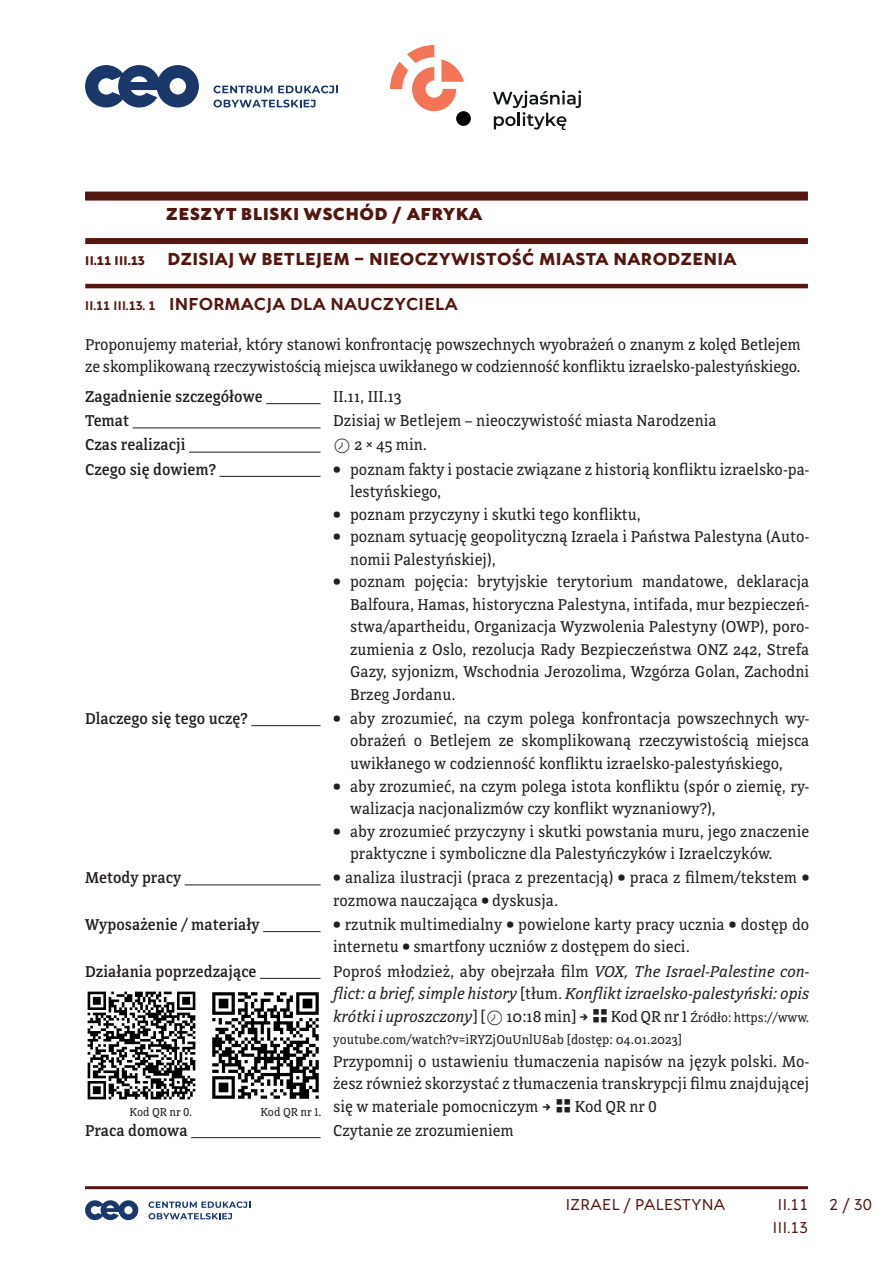
<style>
.page{position:relative;width:893px;height:1263px;background:#fff}
.page>*{position:absolute;margin:0;border:0;box-sizing:border-box;transform-origin:0 0}
.txt_w_tabeli_11-15{font:16.5px/22.5px "Directa Serif";color:#231f20}
.txt_w_tabeli_11-15-2{font:italic 16.5px/22.5px "Directa Serif";color:#231f20;text-align:justify}
.txt_info_dla_nauczyc{font:500 16.5px "Directa Serif";color:#231f20}
.H0_A_1_Extra_Bold_4p{font:800 16.5px "TT Wellingtons";letter-spacing:.02em;color:#541710}
.H1_A_1_1_Bold_3_pt{font:700 16.5px "TT Wellingtons";letter-spacing:.02em;color:#541710}
.H0_A_-_segment_Black{font:900 16.5px "TT Wellingtons";letter-spacing:.02em;color:#541710}
.t1{font:500 15px/22.5px "TT Wellingtons";letter-spacing:.02em;color:#541710;text-align:center}
.txt_w_tabeli_11-15-3{font:13.5px/22.5px "Directa Serif";color:#231f20}
.podpis_pod_QR_Kod_8{font:12px "Directa Serif";color:#231f20}
.H0_A_1_Extra_Bold_4p-2{font:800 12px "TT Wellingtons";letter-spacing:.02em;color:#541710}
.s1{font-size:12px}
.s2{font-weight:800}
.s3{font-style:normal}
.s4{font-family:"Ingrid Mono";font-weight:700;font-style:normal}
.s5{font-size:16.5px}
.s6{font-family:"Ingrid Mono";font-weight:700}
</style>
<div class="page">
<hr style="left:85px;top:1186px;width:723px;height:3px;background:#541710">
<svg style="left:149px;top:1201px;width:101px;height:18px"></svg>
<svg style="left:85px;top:1200px;width:53px;height:20px"></svg>
<div style="left:85px;top:192px;width:723px;height:9px;background:#541710"></div>
<div style="left:85px;top:238px;width:723px;height:6px;background:#541710"></div>
<hr style="left:85px;top:284px;width:723px;height:4px;background:#541710">
<hr style="left:266px;top:403px;width:55px;height:1px;background:#231f20">
<hr style="left:133px;top:427px;width:188px;height:1px;background:#231f20">
<hr style="left:189px;top:452px;width:132px;height:1px;background:#231f20">
<hr style="left:219px;top:476px;width:102px;height:1px;background:#231f20">
<hr style="left:251px;top:725px;width:70px;height:1px;background:#231f20">
<hr style="left:185px;top:884px;width:136px;height:1px;background:#231f20">
<hr style="left:263px;top:931px;width:58px;height:1px;background:#231f20">
<hr style="left:260px;top:978px;width:61px;height:1px;background:#231f20">
<hr style="left:191px;top:1137px;width:130px;height:1px;background:#231f20">
<svg style="left:85px;top:65px;width:114px;height:43px"></svg>
<svg style="left:214px;top:85px;width:124px;height:8px"></svg>
<svg style="left:214px;top:100px;width:101px;height:7px"></svg>
<svg style="left:493px;top:91px;width:88px;height:39px"></svg>
<svg style="left:390px;top:45px;width:74px;height:66px"></svg>
<div style="left:456px;top:111px;width:15px;height:15px;background:#000002;border-radius:50%"></div>
<img style="left:212px;top:992px;width:107px;height:107px">
<img style="left:87px;top:991px;width:109px;height:109px">
<p class="H0_A_-_segment_Black" style="left:166px;top:203px;width:318px">ZESZYT BLISKI WSCHÓD / AFRYKA</p>
<p class="H0_A_1_Extra_Bold_4p-2" style="left:85px;top:253px;width:61px">II.11 III.13</p>
<p class="H0_A_1_Extra_Bold_4p" style="left:168px;top:248px;width:571px">DZISIAJ W BETLEJEM – NIEOCZYWISTOŚĆ MIASTA NARODZENIA</p>
<p class="H1_A_1_1_Bold_3_pt" style="left:85px;top:293px;width:374px"><span class="s1">II.11 III.13. 1</span> INFORMACJA DLA NAUCZYCIELA</p>
<p class="txt_w_tabeli_11-15" style="left:85px;top:333px;width:717px">Proponujemy materiał, który stanowi konfrontację powszechnych wyobrażeń o znanym z kolęd Betlejem ze skomplikowaną rzeczywistością miejsca uwikłanego w codzienność konfliktu izraelsko-palestyńskiego.</p>
<p class="txt_info_dla_nauczyc" style="left:85px;top:386px;width:179px">Zagadnienie szczegółowe</p>
<p class="txt_w_tabeli_11-15" style="left:333px;top:385px;width:70px">II.11, III.13</p>
<p class="txt_info_dla_nauczyc" style="left:85px;top:411px;width:46px">Temat</p>
<p class="txt_w_tabeli_11-15" style="left:333px;top:409px;width:385px">Dzisiaj w Betlejem – nieoczywistość miasta Narodzenia</p>
<p class="txt_info_dla_nauczyc" style="left:85px;top:435px;width:102px">Czas realizacji</p>
<p class="txt_w_tabeli_11-15" style="left:333px;top:434px;width:96px">★ 2 × 45 min.</p>
<p class="txt_info_dla_nauczyc" style="left:85px;top:459px;width:133px">Czego się dowiem?</p>
<p class="txt_w_tabeli_11-15" style="left:350px;top:458px;width:461px;text-indent:-17px"><span class="s2">•</span> poznam fakty i postacie związane z historią konfliktu izraelsko-pa&shy;lestyńskiego,</p>
<p class="txt_w_tabeli_11-15" style="left:333px;top:503px;width:309px"><span class="s2">•</span> poznam przyczyny i skutki tego konfliktu,</p>
<p class="txt_w_tabeli_11-15" style="left:350px;top:525px;width:461px;text-indent:-17px"><span class="s2">•</span> poznam sytuację geopolityczną Izraela i Państwa Palestyna (Auto&shy;nomii Palestyńskiej),</p>
<p class="txt_w_tabeli_11-15" style="left:350px;top:570px;width:461px;text-align:justify;text-indent:-17px"><span class="s2">•</span> poznam pojęcia: brytyjskie terytorium mandatowe, deklaracja Balfoura, Hamas, historyczna Palestyna, intifada, mur bezpieczeń&shy;stwa/apartheidu, Organizacja Wyzwolenia Palestyny (OWP), poro&shy;zumienia z Oslo, rezolucja Rady Bezpieczeństwa ONZ 242, Strefa Gazy, syjonizm, Wschodnia Jerozolima, Wzgórza Golan, Zachodni Brzeg Jordanu.</p>
<p class="txt_info_dla_nauczyc" style="left:85px;top:708px;width:164px">Dlaczego się tego uczę?</p>
<p class="txt_w_tabeli_11-15" style="left:350px;top:707px;width:461px;text-align:justify;text-indent:-17px"><span class="s2">•</span> aby zrozumieć, na czym polega konfrontacja powszechnych wy&shy;obrażeń o Betlejem ze skomplikowaną rzeczywistością miejsca uwikłanego w codzienność konfliktu izraelsko-palestyńskiego,</p>
<p class="txt_w_tabeli_11-15" style="left:350px;top:775px;width:461px;text-indent:-17px"><span class="s2">•</span> aby zrozumieć, na czym polega istota konfliktu (spór o ziemię, ry&shy;walizacja nacjonalizmów czy konflikt wyznaniowy?),</p>
<p class="txt_w_tabeli_11-15" style="left:350px;top:820px;width:461px;text-indent:-17px"><span class="s2">•</span> aby zrozumieć przyczyny i skutki powstania muru, jego znaczenie praktyczne i symboliczne dla Palestyńczyków i Izraelczyków.</p>
<p class="txt_info_dla_nauczyc" style="left:85px;top:868px;width:98px">Metody pracy</p>
<p class="txt_w_tabeli_11-15" style="left:333px;top:866px;width:478px"><span class="s2">•</span> analiza ilustracji (praca z prezentacją) <span class="s2">•</span> praca z filmem/tekstem <span class="s2">• </span>rozmowa nauczająca <span class="s2">•</span> dyskusja.</p>
<p class="txt_info_dla_nauczyc" style="left:85px;top:914px;width:176px">Wyposażenie / materiały</p>
<p class="txt_w_tabeli_11-15" style="left:333px;top:913px;width:478px"><span class="s2">•</span> rzutnik multimedialny <span class="s2">•</span> powielone karty pracy ucznia <span class="s2">•</span> dostęp do internetu <span class="s2">•</span> smartfony uczniów z dostępem do sieci.</p>
<p class="txt_info_dla_nauczyc" style="left:85px;top:961px;width:173px">Działania poprzedzające</p>
<p class="txt_w_tabeli_11-15-2" style="left:333px;top:960px;width:478px"><span class="s3">Poproś młodzież, aby obejrzała film</span> VOX, The Israel-Palestine con&shy;flict: a brief, simple history <span class="s3">[tłum.</span> Konflikt izraelsko-palestyński: opis krótki i uproszczony<span class="s3">] [</span>★ <span class="s3">10:18 min]</span> <span class="s4">→</span></p>
<p class="txt_w_tabeli_11-15-3" style="left:333px;top:1006px;width:478px;text-indent:278px"><span class="s5">Kod QR nr 1</span> Źródło: https://www. youtube.com/watch?v=iRYZjOuUnlU&amp;ab [dostęp: 04.01.2023]</p>
<p class="txt_w_tabeli_11-15" style="left:333px;top:1050px;width:478px;text-align:justify">Przypomnij o ustawieniu tłumaczenia napisów na język polski. Mo&shy;żesz również skorzystać z tłumaczenia transkrypcji filmu znajdującej się w materiale pomocniczym <span class="s6">→</span></p>
<p class="txt_w_tabeli_11-15" style="left:575px;top:1095px;width:83px">Kod QR nr 0</p>
<p class="podpis_pod_QR_Kod_8" style="left:130px;top:1105px;width:64px">Kod QR nr 0.</p>
<p class="podpis_pod_QR_Kod_8" style="left:260px;top:1105px;width:63px">Kod QR nr 1.</p>
<p class="txt_info_dla_nauczyc" style="left:85px;top:1120px;width:104px">Praca domowa</p>
<p class="txt_w_tabeli_11-15" style="left:333px;top:1119px;width:182px">Czytanie ze zrozumieniem</p>
<p class="t1" style="left:566px;top:1193px;width:161px">IZRAEL / PALESTYNA</p>
<p class="t1" style="left:773px;top:1193px;width:36px">II.11<br>III.13</p>
<p class="t1" style="left:829px;top:1193px;width:44px">2 / 30</p>
</div>
